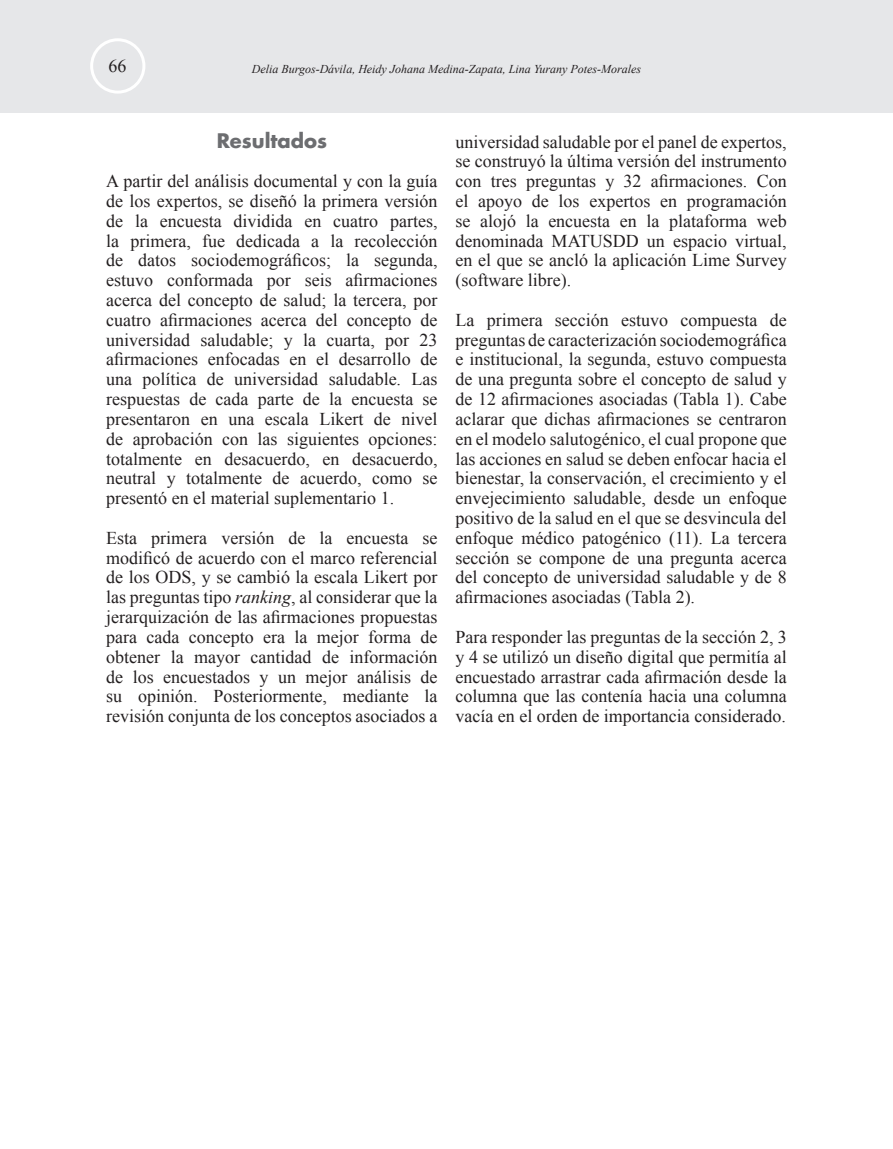
<style>
.page{position:relative;width:893px;height:1149px;background:#fff}
.page>*{position:absolute;margin:0;border:0;box-sizing:border-box;transform-origin:0 0}
.TITULO_DENTO_DEL_ART{font:700 19.5px "Futura LT";color:#6c6d70}
.Normal_HPS{font:18px/19.8px "Times New Roman";color:#231f20;text-align:justify}
.t1{font:italic 12px "Times New Roman";color:#231f20}
.s1{font-style:italic}
</style>
<div class="page">
<div style="left:0;top:0;width:893px;height:113px;background:#e6e7e9"></div>
<div style="left:90px;top:38px;width:55px;height:56px;border:3px solid #fff;border-radius:50%"></div>
<p class="Normal_HPS" style="left:109px;top:56px;width:19px">66</p>
<p class="t1" style="left:252px;top:61px;width:391px">Delia Burgos-Dávila, Heidy Johana Medina-Zapata, Lina Yurany Potes-Morales</p>
<p class="TITULO_DENTO_DEL_ART" style="left:217px;top:127px;width:112px">Resultados</p>
<p class="Normal_HPS" style="left:106px;top:171px;width:333px">A partir del análisis documental y con la guía de los expertos, se diseñó la primera versión de la encuesta dividida en cuatro partes, la primera, fue dedicada a la recolección de datos sociodemográficos; la segunda, estuvo conformada por seis afirmaciones acerca del concepto de salud; la tercera, por cuatro afirmaciones acerca del concepto de universidad saludable; y la cuarta, por 23 afirmaciones enfocadas en el desarrollo de una política de universidad saludable. Las respuestas de cada parte de la encuesta se presentaron en una escala Likert de nivel de aprobación con las siguientes opciones: totalmente en desacuerdo, en desacuerdo, neutral y totalmente de acuerdo, como se presentó en el material suplementario 1.</p>
<p class="Normal_HPS" style="left:106px;top:527px;width:333px">Esta primera versión de la encuesta se modificó de acuerdo con el marco referencial de los ODS, y se cambió la escala Likert por las preguntas tipo <span class="s1">ranking</span>, al considerar que la jerarquización de las afirmaciones propuestas para cada concepto era la mejor forma de obtener la mayor cantidad de información de los encuestados y un mejor análisis de su opinión. Posteriormente, mediante la revisión conjunta de los conceptos asociados a</p>
<p class="Normal_HPS" style="left:455px;top:131px;width:333px">universidad saludable por el panel de expertos, se construyó la última versión del instrumento con tres preguntas y 32 afirmaciones. Con el apoyo de los expertos en programación se alojó la encuesta en la plataforma web denominada MATUSDD un espacio virtual, en el que se ancló la aplicación Lime Survey (software libre).</p>
<p class="Normal_HPS" style="left:455px;top:309px;width:333px">La primera sección estuvo compuesta de preguntas de caracterización sociodemográfica e institucional, la segunda, estuvo compuesta de una pregunta sobre el concepto de salud y de 12 afirmaciones asociadas (Tabla 1). Cabe aclarar que dichas afirmaciones se centraron en el modelo salutogénico, el cual propone que las acciones en salud se deben enfocar hacia el bienestar, la conservación, el crecimiento y el envejecimiento saludable, desde un enfoque positivo de la salud en el que se desvincula del enfoque médico patogénico (11). La tercera sección se compone de una pregunta acerca del concepto de universidad saludable y de 8 afirmaciones asociadas (Tabla 2).</p>
<p class="Normal_HPS" style="left:455px;top:626px;width:333px">Para responder las preguntas de la sección 2, 3 y 4 se utilizó un diseño digital que permitía al encuestado arrastrar cada afirmación desde la columna que las contenía hacia una columna vacía en el orden de importancia considerado.</p>
</div>
